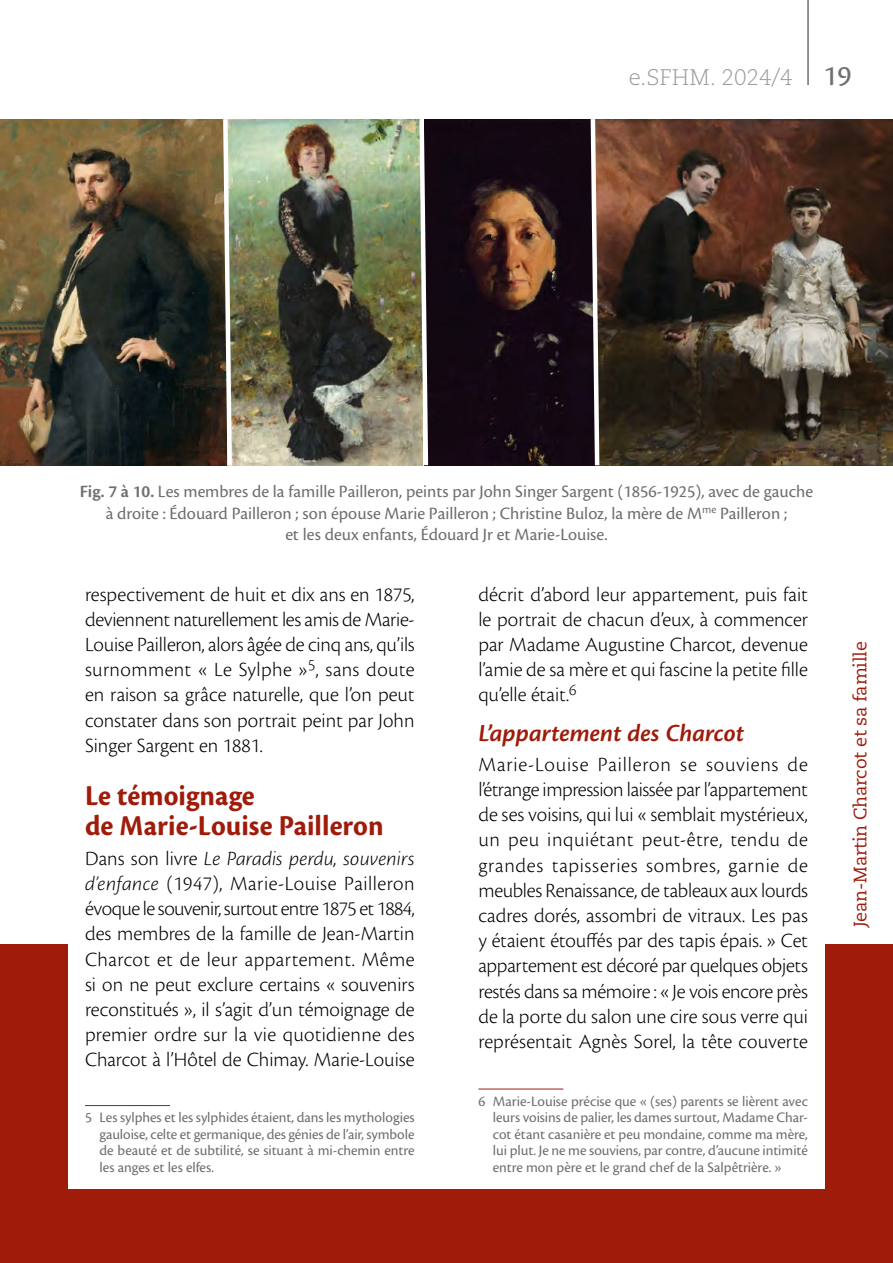
<style>
.page{position:relative;width:893px;height:1263px;background:#fff}
.page>*{position:absolute;margin:0;border:0;box-sizing:border-box;transform-origin:0 0}
.INTER_C20{font:700 30px/30px "Cronos Pro";letter-spacing:.005em;color:#9f1b0a;scale:.96 1}
.SOUS_TITRE_3_ITAL{font:italic 600 25.5px "Cronos Pro";color:#9f1b0a}
.t1{font:300 22.5px "Caecilia LT Std";color:#9d9d9c}
.P6_TEXTE_COURANT_C14{font:300 21px/25.2px "Cronos Pro";color:#000;text-align:justify}
.P6_LEGENDE_c12{font:18px/21.6px "Cronos Pro";color:#706f6f;text-align:center}
.t2{font:18px "Caecilia LT Std";letter-spacing:-.01em;color:#9f1b0a}
.P6_NOTES_BAS_DE_PAGE{font:15px/16.5px "Cronos Pro";color:#706f6f;text-align:justify}
.s1{font-family:"Cronos Pro Capt";font-weight:400;font-size:30px;color:#706f6f}
.s2{font-weight:600}
.s3{font-style:italic}
</style>
<div class="page">
<hr style="left:807px;top:0;width:2px;height:85px;background:#706f6f">
<div style="left:0;top:944px;width:893px;height:319px;background:#9f1b0a"></div>
<div style="left:68px;top:942px;width:757px;height:246px;background:#fff"></div>
<hr style="left:478px;top:1089px;width:85px;height:1px;background:#9f1b0a">
<hr style="left:85px;top:1105px;width:85px;height:1px;background:#9f1b0a">
<img style="left:0;top:119px;width:417px;height:346px">
<img style="left:430px;top:119px;width:463px;height:346px">
<img style="left:221px;top:119px;width:13px;height:347px">
<svg style="left:417px;top:119px;width:13px;height:347px"></svg>
<svg style="left:588px;top:119px;width:14px;height:347px"></svg>
<p class="t1" style="left:629px;top:64px;width:224px">e.SFHM. 2024/4 <span class="s1">19</span></p>
<p class="P6_LEGENDE_c12" style="left:80px;top:481px;width:735px"><span class="s2">Fig. 7 à 10.</span> Les membres de la famille Pailleron, peints par John Singer Sargent (1856-1925), avec de gauche à droite : Édouard Pailleron ; son épouse Marie Pailleron ; Christine Buloz, la mère de M<sup>me</sup> Pailleron ;<br>et les deux enfants, Édouard Jr et Marie-Louise.</p>
<p class="P6_TEXTE_COURANT_C14" style="left:85px;top:581px;width:331px">respectivement de huit et dix ans en 1875, deviennent naturellement les amis de Marie-Louise Pailleron, alors âgée de cinq ans, qu’ils surnomment « Le Sylphe »<sup>5</sup>, sans doute en raison sa grâce naturelle, que l’on peut constater dans son portrait peint par John Singer Sargent en 1881.</p>
<p class="INTER_C20" style="left:85px;top:781px;width:313px">Le témoignage<br>de Marie-Louise Pailleron</p>
<p class="P6_TEXTE_COURANT_C14" style="left:85px;top:845px;width:331px">Dans son livre <span class="s3">Le Paradis perdu, souvenirs d’enfance</span> (1947), Marie-Louise Pailleron évoque le souvenir, surtout entre 1875 et 1884, des membres de la famille de Jean-Martin Charcot et de leur appartement. Même si on ne peut exclure certains « souvenirs reconstitués », il s’agit d’un témoignage de premier ordre sur la vie quotidienne des Charcot à l’Hôtel de Chimay. Marie-Louise</p>
<p class="P6_NOTES_BAS_DE_PAGE" style="left:99px;top:1109px;width:317px;text-indent:-14px">5 Les sylphes et les sylphides étaient, dans les mythologies gauloise, celte et germanique, des génies de l’air, symbole de beauté et de subtilité, se situant à mi-chemin entre les anges et les elfes.</p>
<p class="P6_TEXTE_COURANT_C14" style="left:478px;top:581px;width:331px">décrit d’abord leur appartement, puis fait le portrait de chacun d’eux, à commencer par Madame Augustine Charcot, devenue l’amie de sa mère et qui fascine la petite fille qu’elle était.<sup>6</sup></p>
<p class="SOUS_TITRE_3_ITAL" style="left:478px;top:719px;width:267px">L’appartement des Charcot</p>
<p class="P6_TEXTE_COURANT_C14" style="left:478px;top:751px;width:331px">Marie-Louise Pailleron se souviens de l’étrange impression laissée par l’appartement de ses voisins, qui lui « semblait mystérieux, un peu inquiétant peut-être, tendu de grandes tapisseries sombres, garnie de meubles Renaissance, de tableaux aux lourds cadres dorés, assombri de vitraux. Les pas y étaient étouffés par des tapis épais. » Cet appartement est décoré par quelques objets restés dans sa mémoire : « Je vois encore près de la porte du salon une cire sous verre qui représentait Agnès Sorel, la tête couverte</p>
<p class="P6_NOTES_BAS_DE_PAGE" style="left:493px;top:1093px;width:317px;text-indent:-14px">6 Marie-Louise précise que « (ses) parents se lièrent avec leurs voisins de palier, les dames surtout, Madame Char&shy;cot étant casanière et peu mondaine, comme ma mère, lui plut. Je ne me souviens, par contre, d’aucune intimité entre mon père et le grand chef de la Salpêtrière. »</p>
<p class="t2" style="left:850px;top:927px;width:288px;rotate:-90deg">Jean-Martin Charcot et sa famille</p>
</div>
